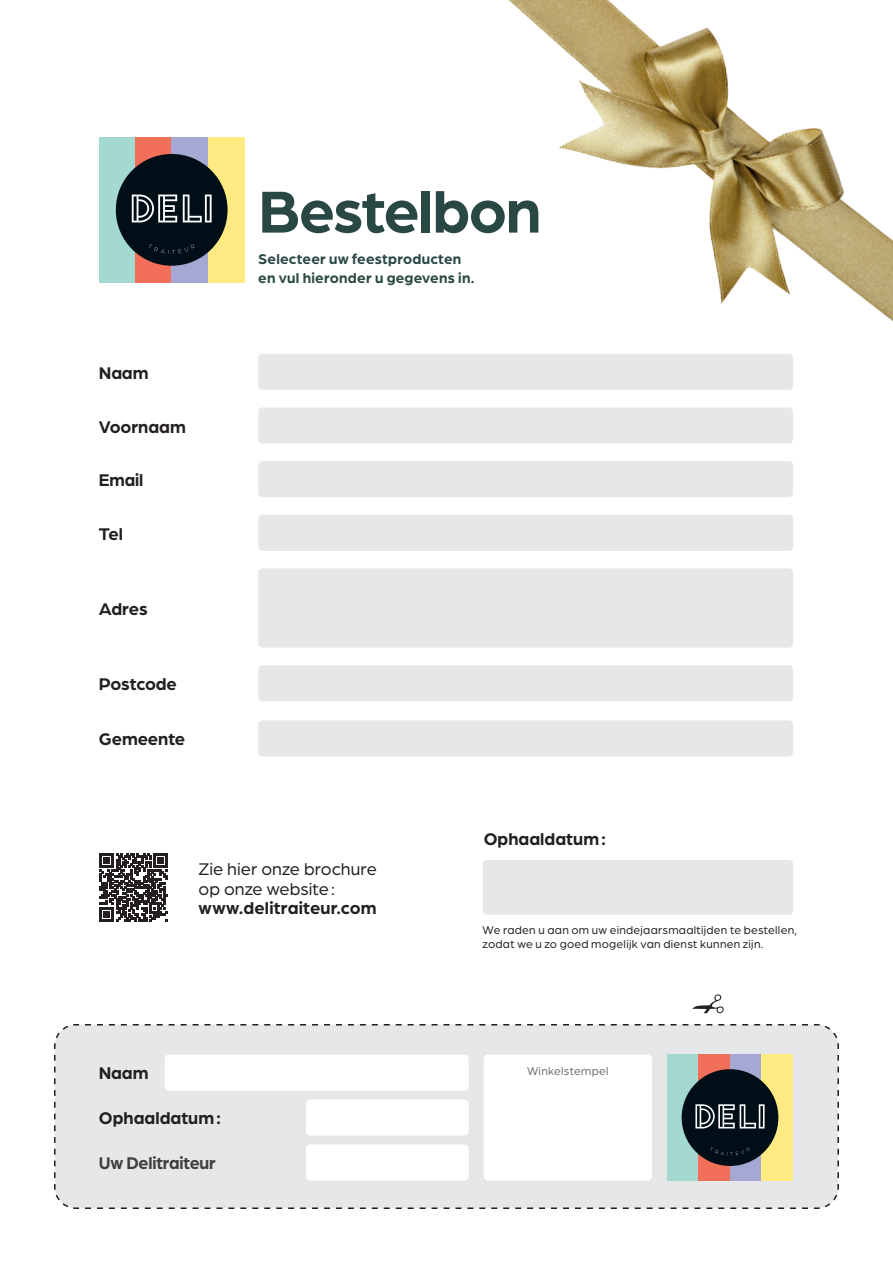
<style>
.page{position:relative;width:893px;height:1263px;background:#fff}
.page>*{position:absolute;margin:0;border:0;box-sizing:border-box;transform-origin:0 0}
.t1{font:700 63px "Arboria";letter-spacing:-.025em;color:#294843}
.t2{font:700 18px "Arboria";color:#231f20}
.t3{font:18px/19.5px "Arboria";color:#231f20}
.t4{font:700 18px "Arboria";letter-spacing:-.01em;color:#3e3e3f}
.t5{font:700 15px/19.5px "Arboria";letter-spacing:.015em;color:#294843}
.t6{font:12px/14.4px "Arboria";letter-spacing:.02em;color:#231f20}
</style>
<div class="page">
<div style="left:483px;top:860px;width:310px;height:55px;background:#e6e7e9;border-radius:4px"></div>
<div style="left:258px;top:407px;width:535px;height:36px;background:#e6e7e9;border-radius:4px"></div>
<div style="left:258px;top:354px;width:535px;height:36px;background:#e6e7e9;border-radius:4px"></div>
<div style="left:258px;top:515px;width:535px;height:36px;background:#e6e7e9;border-radius:4px"></div>
<div style="left:258px;top:461px;width:535px;height:36px;background:#e6e7e9;border-radius:4px"></div>
<div style="left:258px;top:568px;width:535px;height:80px;background:#e6e7e9;border-radius:4px"></div>
<div style="left:258px;top:720px;width:535px;height:36px;background:#e6e7e9;border-radius:4px"></div>
<div style="left:258px;top:665px;width:535px;height:36px;background:#e6e7e9;border-radius:4px"></div>
<svg style="left:100px;top:853px;width:68px;height:68px"></svg>
<div style="left:54px;top:1024px;width:785px;height:185px;background:#e6e7e9"></div>
<svg style="left:692px;top:994px;width:32px;height:19px"></svg>
<img style="left:508px;top:0;width:385px;height:390px">
<div style="left:99px;top:137px;width:36px;height:146px;background:#a4d9d2"></div>
<div style="left:135px;top:137px;width:37px;height:146px;background:#f26f59"></div>
<div style="left:172px;top:137px;width:36px;height:146px;background:#a4a8d3"></div>
<div style="left:208px;top:137px;width:37px;height:146px;background:#ffeb82"></div>
<div style="left:116px;top:154px;width:112px;height:112px;background:#000f17;border-radius:50%"></div>
<svg style="left:183px;top:195px;width:29px;height:27px"></svg>
<svg style="left:132px;top:195px;width:45px;height:27px"></svg>
<svg style="left:149px;top:244px;width:46px;height:10px"></svg>
<div style="left:667px;top:1054px;width:31px;height:126px;background:#a4d9d2"></div>
<div style="left:698px;top:1054px;width:32px;height:126px;background:#f26f59"></div>
<div style="left:730px;top:1054px;width:31px;height:126px;background:#a4a8d3"></div>
<div style="left:761px;top:1054px;width:32px;height:126px;background:#ffeb82"></div>
<div style="left:681px;top:1069px;width:97px;height:97px;background:#000f17;border-radius:50%"></div>
<svg style="left:695px;top:1104px;width:70px;height:24px"></svg>
<svg style="left:710px;top:1147px;width:40px;height:9px"></svg>
<div style="left:165px;top:1054px;width:304px;height:37px;background:#fff;border-radius:4px"></div>
<div style="left:306px;top:1099px;width:163px;height:36px;background:#fff;border-radius:4px"></div>
<div style="left:306px;top:1144px;width:163px;height:36px;background:#fff;border-radius:4px"></div>
<div style="left:484px;top:1054px;width:168px;height:126px;background:#fff;border-radius:4px"></div>
<h1 class="t1" style="left:258px;top:168px;width:284px">Bestelbon</h1>
<h2 class="t2" style="left:99px;top:361px;width:51px">Naam</h2>
<h2 class="t2" style="left:99px;top:414px;width:88px">Voornaam</h2>
<h2 class="t2" style="left:99px;top:468px;width:46px">Email</h2>
<h2 class="t2" style="left:99px;top:521px;width:26px">Tel</h2>
<h2 class="t2" style="left:99px;top:597px;width:50px">Adres</h2>
<h2 class="t2" style="left:99px;top:672px;width:80px">Postcode</h2>
<h2 class="t2" style="left:99px;top:727px;width:88px">Gemeente</h2>
<p class="t5" style="left:258px;top:248px;width:218px">Selecteer uw feestproducten en vul hieronder u gegevens in.</p>
<h2 class="t3" style="left:199px;top:859px;width:180px">Zie hier onze brochure op onze website:</h2>
<h2 class="t2" style="left:199px;top:896px;width:180px">www.delitraiteur.com</h2>
<h2 class="t2" style="left:484px;top:826px;width:124px">Ophaaldatum:</h2>
<p class="t6" style="left:483px;top:922px;width:316px">We raden u aan om uw eindejaarsmaaltijden te bestellen, zodat we u zo goed mogelijk van dienst kunnen zijn.</p>
<h2 class="t2" style="left:99px;top:1060px;width:51px">Naam</h2>
<h2 class="t2" style="left:99px;top:1105px;width:124px">Ophaaldatum:</h2>
<h2 class="t4" style="left:99px;top:1150px;width:119px">Uw Delitraiteur</h2>
<p class="t6" style="left:527px;top:1063px;width:83px">Winkelstempel</p>
</div>
